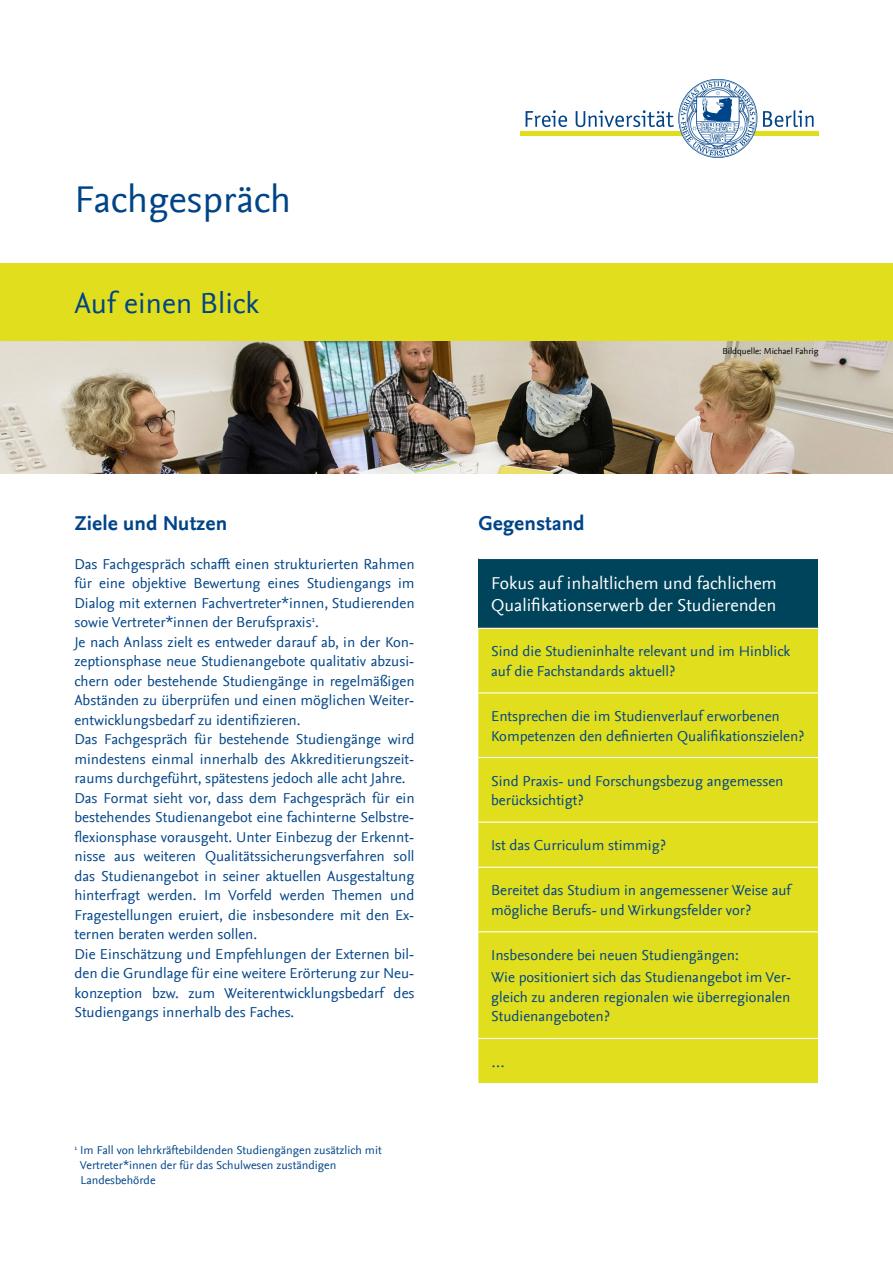
<style>
.page{position:relative;width:893px;height:1263px;background:#fff}
.page>*{position:absolute;margin:0;border:0;box-sizing:border-box;transform-origin:0 0}
.Headline{font:39px "Nexus Sans";color:#048}
.Unterzeile{font:30px "Nexus Sans";color:#048}
.Fließtext_Ueberschri{font:700 21px "Nexus Sans";color:#048}
.tabelle_header{font:18px/22.5px "Nexus Sans";color:#fff}
.Fließtext{font:15px/19.5px "Nexus Sans";color:#048;text-align:justify}
.tabelle_text{font:15px/19.5px "Nexus Sans";color:#048}
.fussnote{font:12px/15px "Nexus Sans";color:#048}
.fussnote-2{font:9px "Nexus Sans";color:#000}
</style>
<div class="page">
<svg style="left:526px;top:110px;width:41px;height:17px"></svg>
<svg style="left:763px;top:110px;width:51px;height:17px"></svg>
<div style="left:520px;top:131px;width:299px;height:5px;background:#e0dd1d"></div>
<svg style="left:576px;top:79px;width:181px;height:79px"></svg>
<div style="left:478px;top:558px;width:341px;height:70px;background:#00445b"></div>
<div style="left:478px;top:629px;width:340px;height:454px;background:#e1de1d"></div>
<hr style="left:478px;top:558px;width:341px;height:1px;background:#fff">
<hr style="left:818px;top:559px;width:1px;height:69px;background:#fff">
<hr style="left:478px;top:692px;width:341px;height:1px;background:#fff">
<hr style="left:478px;top:757px;width:341px;height:1px;background:#fff">
<hr style="left:478px;top:821px;width:341px;height:2px;background:#fff">
<hr style="left:478px;top:867px;width:341px;height:1px;background:#fff">
<hr style="left:478px;top:931px;width:341px;height:1px;background:#fff">
<hr style="left:478px;top:1038px;width:341px;height:1px;background:#fff">
<div style="left:0;top:263px;width:893px;height:78px;background:#e1de1d"></div>
<img style="left:0;top:341px;width:893px;height:133px">
<h1 class="Headline" style="left:74px;top:177px;width:218px">Fachgespräch</h1>
<p class="Unterzeile" style="left:74px;top:286px;width:186px">Auf einen Blick</p>
<h2 class="Fließtext_Ueberschri" style="left:74px;top:511px;width:154px">Ziele und Nutzen</h2>
<p class="Fließtext" style="left:74px;top:554px;width:342px">Das Fachgespräch schafft einen strukturierten Rahmen für eine objektive Bewertung eines Studiengangs im Dialog mit externen Fachvertreter*innen, Studierenden sowie Vertreter*innen der Berufspraxis<sup>1</sup>.</p>
<p class="Fließtext" style="left:74px;top:632px;width:342px">Je nach Anlass zielt es entweder darauf ab, in der Kon&shy;zeptionsphase neue Studienangebote qualitativ abzusi&shy;chern oder bestehende Studiengänge in regelmäßigen Abständen zu überprüfen und einen möglichen Weiter&shy;entwicklungsbedarf zu identifizieren.</p>
<p class="Fließtext" style="left:74px;top:730px;width:342px">Das Fachgespräch für bestehende Studiengänge wird mindestens einmal innerhalb des Akkreditierungszeit&shy;raums durchgeführt, spätestens jedoch alle acht Jahre.</p>
<p class="Fließtext" style="left:74px;top:788px;width:342px">Das Format sieht vor, dass dem Fachgespräch für ein bestehendes Studienangebot eine fachinterne Selbstre&shy;flexionsphase vorausgeht. Unter Einbezug der Erkennt&shy;nisse aus weiteren Qualitätssicherungsverfahren soll das Studienangebot in seiner aktuellen Ausgestaltung hinterfragt werden. Im Vorfeld werden Themen und Fragestellungen eruiert, die insbesondere mit den Ex&shy;ternen beraten werden sollen.</p>
<p class="Fließtext" style="left:74px;top:944px;width:342px">Die Einschätzung und Empfehlungen der Externen bil&shy;den die Grundlage für eine weitere Erörterung zur Neu&shy;konzeption bzw. zum Weiterentwicklungsbedarf des Studiengangs innerhalb des Faches.</p>
<p class="fussnote" style="left:80px;top:1143px;width:303px;text-indent:-5px"><sup>1</sup> Im Fall von lehrkräftebildenden Studiengängen zusätzlich mit<br>Vertreter*innen der für das Schulwesen zuständigen<br>Landesbehörde</p>
<p class="fussnote-2" style="left:722px;top:346px;width:98px">Bildquelle: Michael Fahrig</p>
<h2 class="Fließtext_Ueberschri" style="left:478px;top:511px;width:108px">Gegenstand</h2>
<p class="tabelle_header" style="left:491px;top:572px;width:287px">Fokus auf inhaltlichem und fachlichem<br>Qualifikationserwerb der Studierenden</p>
<p class="tabelle_text" style="left:491px;top:642px;width:301px">Sind die Studieninhalte relevant und im Hinblick auf die Fachstandards aktuell?</p>
<p class="tabelle_text" style="left:491px;top:706px;width:315px">Entsprechen die im Studienverlauf erworbenen<br>Kompetenzen den definierten Qualifikationszielen?</p>
<p class="tabelle_text" style="left:491px;top:771px;width:294px">Sind Praxis- und Forschungsbezug angemessen berücksichtigt?</p>
<p class="tabelle_text" style="left:491px;top:836px;width:176px">Ist das Curriculum stimmig?</p>
<p class="tabelle_text" style="left:491px;top:881px;width:301px">Bereitet das Studium in angemessener Weise auf mögliche Berufs- und Wirkungsfelder vor?</p>
<p class="tabelle_text" style="left:491px;top:944px;width:302px;line-height:22.5px">Insbesondere bei neuen Studiengängen:<br>Wie positioniert sich das Studienangebot im Ver-</p>
<p class="tabelle_text" style="left:491px;top:987px;width:301px">gleich zu anderen regionalen wie überregionalen<br>Studienangeboten?</p>
<p class="tabelle_text" style="left:491px;top:1052px;width:16px">…</p>
</div>
